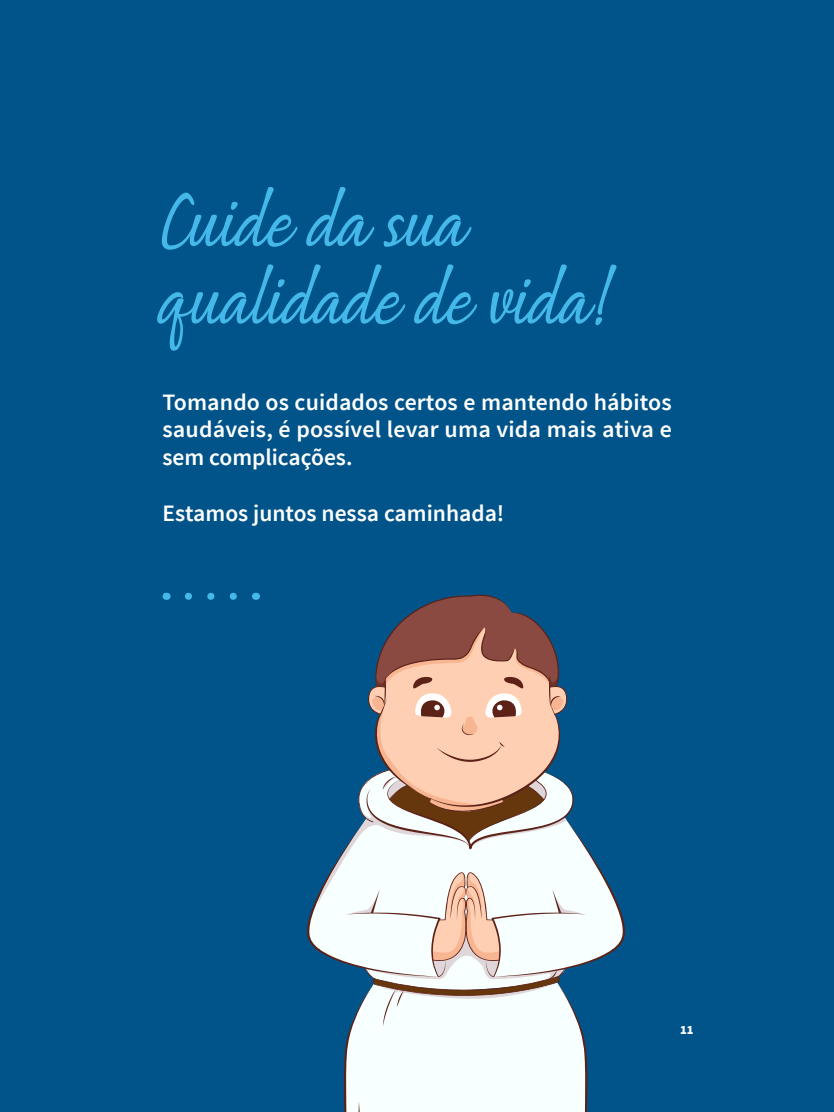
<style>
.page{position:relative;width:834px;height:1112px;background:#015489}
.page>*{position:absolute;margin:0;border:0;box-sizing:border-box;transform-origin:0 0}
.t1{font:64.55px/77.5px "Being Love";color:#43b8e9}
.t2{font:600 23.5px/27.8px "Source Sans Pro";color:#fff;text-align:justify}
.t3{font:900 12.5px "Source Sans Pro";color:#fff}
</style>
<div class="page">
<svg style="left:188px;top:593px;width:49px;height:7px"></svg>
<svg style="left:307px;top:594px;width:318px;height:518px"></svg>
<h1 class="t1" style="left:162px;top:184px;width:452px">Cuide da sua qualidade de vida!</h1>
<p class="t2" style="left:162px;top:389px;width:511px">Tomando os cuidados certos e mantendo hábitos saudáveis, é possível levar uma vida mais ativa e sem complicações.</p>
<p class="t2" style="left:162px;top:500px;width:343px">Estamos juntos nessa caminhada!</p>
<p class="t3" style="left:680px;top:1022px;width:15px">11</p>
</div>
